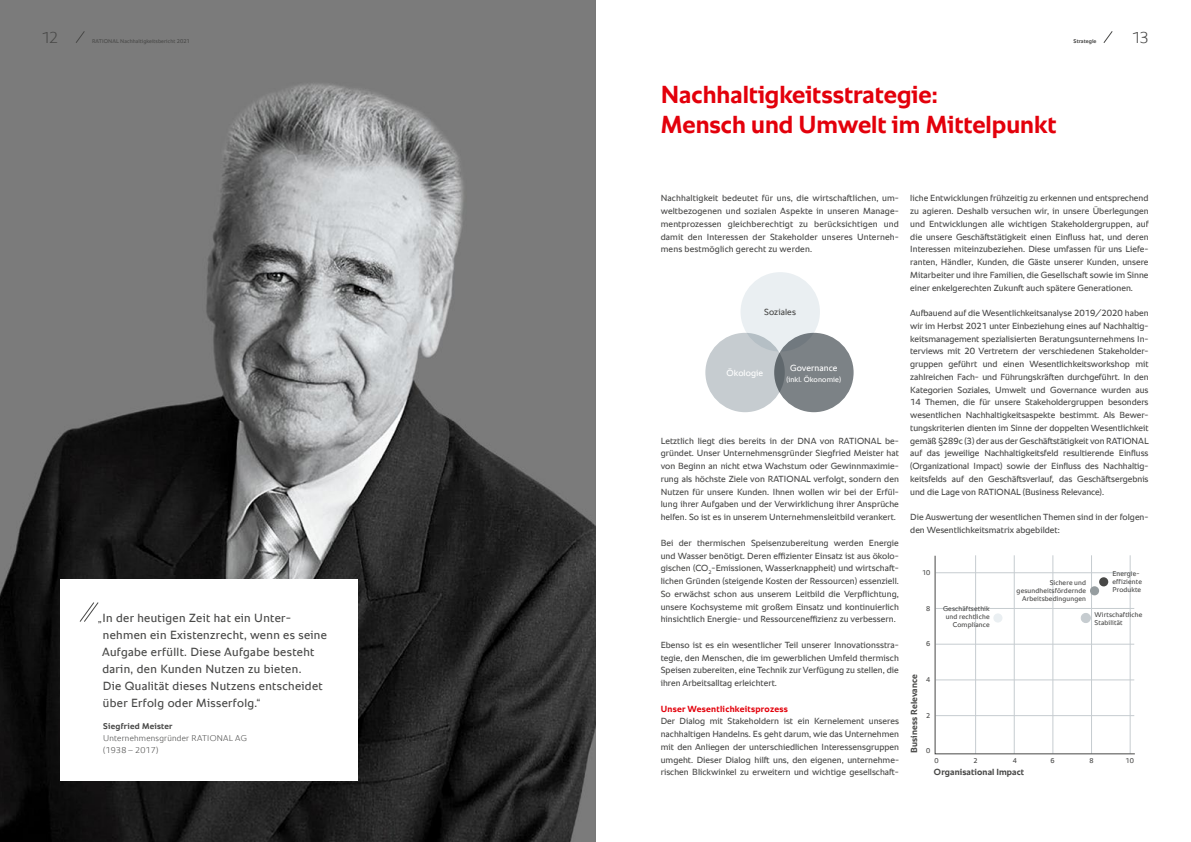
<style>
.page{position:relative;width:1191px;height:842px;background:#fff}
.page>*{position:absolute;margin:0;border:0;box-sizing:border-box;transform-origin:0 0}
.t1{font:700 25px/30px "RATIONAL Sans TT";color:#e3000b}
.t2{font:300 16px "RATIONAL Sans TT";color:#484847}
.t3{font:12px/17px "RATIONAL Sans TT";letter-spacing:.03em;color:#484847}
.t4{font:9px/12.8px "RATIONAL Sans TT";color:#484847;text-align:justify}
.t5{font:700 9px "RATIONAL Sans TT";letter-spacing:.01em;color:#484847}
.t6{font:700 9px "RATIONAL Sans TT";letter-spacing:.03em;color:#e3000b}
.t7{font:9px "RATIONAL Sans TT";letter-spacing:.01em;color:#fff}
.t8{font:300 8.5px/12px "RATIONAL Sans TT";letter-spacing:.03em;color:#484847}
.t9{font:700 8.5px "RATIONAL Sans TT";letter-spacing:.03em;color:#484847}
.t10{font:7.5px "RATIONAL Sans TT";letter-spacing:.015em;color:#fff}
.t11{font:7px/8px "RATIONAL Sans TT";letter-spacing:.015em;color:#484847;text-align:right}
.t12{font:5.5px "RATIONAL Sans TT";letter-spacing:.015em;color:#484847}
.t13{font:700 5.5px "RATIONAL Sans TT";letter-spacing:.015em;color:#484847}
</style>
<div class="page">
<img style="left:0;top:0;width:595px;height:842px">
<svg style="left:934px;top:555px;width:201px;height:199px"></svg>
<div style="left:1099px;top:577px;width:9px;height:9px;background:#484847;border-radius:50%"></div>
<div style="left:1090px;top:586px;width:9px;height:9px;background:#969da0;border-radius:50%"></div>
<div style="left:993px;top:613px;width:9px;height:9px;background:#eaeff2;border-radius:50%"></div>
<div style="left:1081px;top:613px;width:9px;height:9px;background:#c6ccd0;border-radius:50%"></div>
<div style="left:1080px;top:613px;width:10px;height:10px;border:1px solid #c6ccd0;border-radius:50%"></div>
<div style="left:774px;top:333px;width:79px;height:79px;background:#7c8286;border-radius:50%"></div>
<div style="left:740px;top:272px;width:80px;height:79px;background:#eaeff2;border-radius:50%"></div>
<div style="left:705px;top:333px;width:79px;height:79px;background:#c6ccd0;border-radius:50%"></div>
<div style="left:60px;top:580px;width:297px;height:201px;background:#fff"></div>
<svg style="left:79px;top:602px;width:20px;height:20px"></svg>
<svg style="left:75px;top:31px;width:10px;height:13px"></svg>
<svg style="left:1103px;top:31px;width:10px;height:12px"></svg>
<h2 class="t2" style="left:43px;top:26px;width:17px">12</h2>
<p class="t12" style="left:92px;top:37px;width:99px">RATIONAL Nachhaltigkeitsbericht 2021</p>
<p class="t13" style="left:1073px;top:37px;width:24px">Strategie</p>
<h2 class="t2" style="left:1132px;top:26px;width:17px">13</h2>
<h3 class="t3" style="left:102px;top:610px;width:226px;text-indent:-4px">„In der heutigen Zeit hat ein Unter&shy;nehmen ein Existenzrecht, wenn es seine Aufgabe erfüllt. Diese Aufgabe besteht darin, den Kunden Nutzen zu bieten.<br>Die Qualität dieses Nutzens entscheidet über Erfolg oder Misserfolg.“</h3>
<p class="t9" style="left:103px;top:720px;width:71px">Siegfried Meister</p>
<p class="t8" style="left:103px;top:732px;width:145px">Unternehmensgründer RATIONAL AG (1938 – 2017)</p>
<h1 class="t1" style="left:660px;top:80px;width:397px">Nachhaltigkeitsstrategie:<br>Mensch und Umwelt im Mittelpunkt</h1>
<p class="t4" style="left:660px;top:192px;width:240px">Nachhaltigkeit bedeutet für uns, die wirtschaftlichen, um&shy;weltbezogenen und sozialen Aspekte in unseren Manage&shy;mentprozessen gleichberechtigt zu berücksichtigen und damit den Interessen der Stakeholder unseres Unterneh&shy;mens bestmöglich gerecht zu werden.</p>
<p class="t4" style="left:764px;top:306px;width:33px">Soziales</p>
<p class="t7" style="left:726px;top:366px;width:38px">Ökologie</p>
<p class="t7" style="left:790px;top:361px;width:49px">Governance</p>
<p class="t10" style="left:786px;top:374px;width:56px">(inkl. Ökonomie)</p>
<p class="t4" style="left:660px;top:434px;width:240px">Letztlich liegt dies bereits in der DNA von RATIONAL be&shy;gründet. Unser Unternehmensgründer Siegfried Meister hat von Beginn an nicht etwa Wachstum oder Gewinnmaximie&shy;rung als höchste Ziele von RATIONAL verfolgt, sondern den Nutzen für unsere Kunden. Ihnen wollen wir bei der Erfül&shy;lung ihrer Aufgaben und der Verwirklichung ihrer Ansprüche helfen. So ist es in unserem Unternehmensleitbild verankert.</p>
<p class="t4" style="left:660px;top:536px;width:240px">Bei der thermischen Speisenzubereitung werden Energie und Wasser benötigt. Deren effizienter Einsatz ist aus ökolo&shy;gischen (CO<sub>2</sub>-Emissionen, Wasserknappheit) und wirtschaft&shy;lichen Gründen (steigende Kosten der Ressourcen) essenziell.<br>So erwächst schon aus unserem Leitbild die Verpflichtung, unsere Kochsysteme mit großem Einsatz und kontinuierlich hinsichtlich Energie- und Ressourceneffizienz zu verbessern.</p>
<p class="t4" style="left:660px;top:638px;width:240px">Ebenso ist es ein wesentlicher Teil unserer Innovationsstra&shy;tegie, den Menschen, die im gewerblichen Umfeld thermisch Speisen zubereiten, eine Technik zur Verfügung zu stellen, die ihren Arbeitsalltag erleichtert.</p>
<p class="t6" style="left:660px;top:702px;width:129px">Unser Wesentlichkeitsprozess</p>
<p class="t4" style="left:660px;top:715px;width:240px">Der Dialog mit Stakeholdern ist ein Kernelement unseres nachhaltigen Handelns. Es geht darum, wie das Unternehmen mit den Anliegen der unterschiedlichen Interessensgruppen umgeht. Dieser Dialog hilft uns, den eigenen, unternehme&shy;rischen Blickwinkel zu erweitern und wichtige gesellschaft-</p>
<p class="t4" style="left:910px;top:192px;width:240px">liche Entwicklungen frühzeitig zu erkennen und entsprechend zu agieren. Deshalb versuchen wir, in unsere Überlegungen und Entwicklungen alle wichtigen Stakeholdergruppen, auf die unsere Geschäftstätigkeit einen Einfluss hat, und deren Interessen miteinzubeziehen. Diese umfassen für uns Liefe&shy;ranten, Händler, Kunden, die Gäste unserer Kunden, unsere Mitarbeiter und ihre Familien, die Gesellschaft sowie im Sinne einer enkelgerechten Zukunft auch spätere Generationen.</p>
<p class="t4" style="left:910px;top:307px;width:240px;text-align:left">Aufbauend auf die Wesentlichkeitsanalyse 2019/2020 haben wir im Herbst 2021 unter Einbeziehung eines auf Nachhaltig&shy;keitsmanagement spezialisierten Beratungsunternehmens In&shy;terviews mit 20 Vertretern der verschiedenen Stakeholder&shy;gruppen geführt und einen Wesentlichkeitsworkshop mit zahlreichen Fach- und Führungskräften durchgeführt. In den Kategorien Soziales, Umwelt und Governance wurden aus 14 Themen, die für unsere Stakeholdergruppen besonders wesentlichen Nachhaltigkeitsaspekte bestimmt. Als Bewer&shy;tungskriterien dienten im Sinne der doppelten Wesentlichkeit gemäß §289c (3) der aus der Geschäftstätigkeit von RATIONAL auf das jeweilige Nachhaltigkeitsfeld resultierende Einfluss (Organizational Impact) sowie der Einfluss des Nachhaltig&shy;keitsfelds auf den Geschäftsverlauf, das Geschäftsergebnis und die Lage von RATIONAL (Business Relevance).</p>
<p class="t4" style="left:910px;top:511px;width:240px">Die Auswertung der wesentlichen Themen sind in der folgen&shy;den Wesentlichkeitsmatrix abgebildet:</p>
<p class="t11" style="left:922px;top:569px;width:10px">10</p>
<p class="t11" style="left:926px;top:604px;width:6px">8</p>
<p class="t11" style="left:926px;top:640px;width:6px">6</p>
<p class="t11" style="left:926px;top:676px;width:6px">4</p>
<p class="t11" style="left:926px;top:711px;width:6px">2</p>
<p class="t11" style="left:926px;top:747px;width:6px">0</p>
<p class="t5" style="left:907px;top:753px;width:80px;rotate:-90deg">Business Relevance</p>
<p class="t11" style="left:943px;top:605px;width:48px">Geschäftsethik und rechtliche<br>Compliance</p>
<p class="t11" style="left:1016px;top:578px;width:71px">Sichere und gesundheitsfördernde<br>Arbeitsbedingungen</p>
<p class="t11" style="left:1112px;top:569px;width:31px;text-align:left">Energie&shy;effiziente<br>Produkte</p>
<p class="t11" style="left:1094px;top:611px;width:49px;text-align:left">Wirtschaftliche<br>Stabilität</p>
<p class="t11" style="left:934px;top:756px;width:6px">0</p>
<p class="t11" style="left:973px;top:756px;width:6px">2</p>
<p class="t11" style="left:1012px;top:756px;width:6px">4</p>
<p class="t11" style="left:1050px;top:756px;width:6px">6</p>
<p class="t11" style="left:1089px;top:756px;width:6px">8</p>
<p class="t11" style="left:1125px;top:756px;width:10px">10</p>
<p class="t5" style="left:934px;top:766px;width:92px">Organisational Impact</p>
</div>
